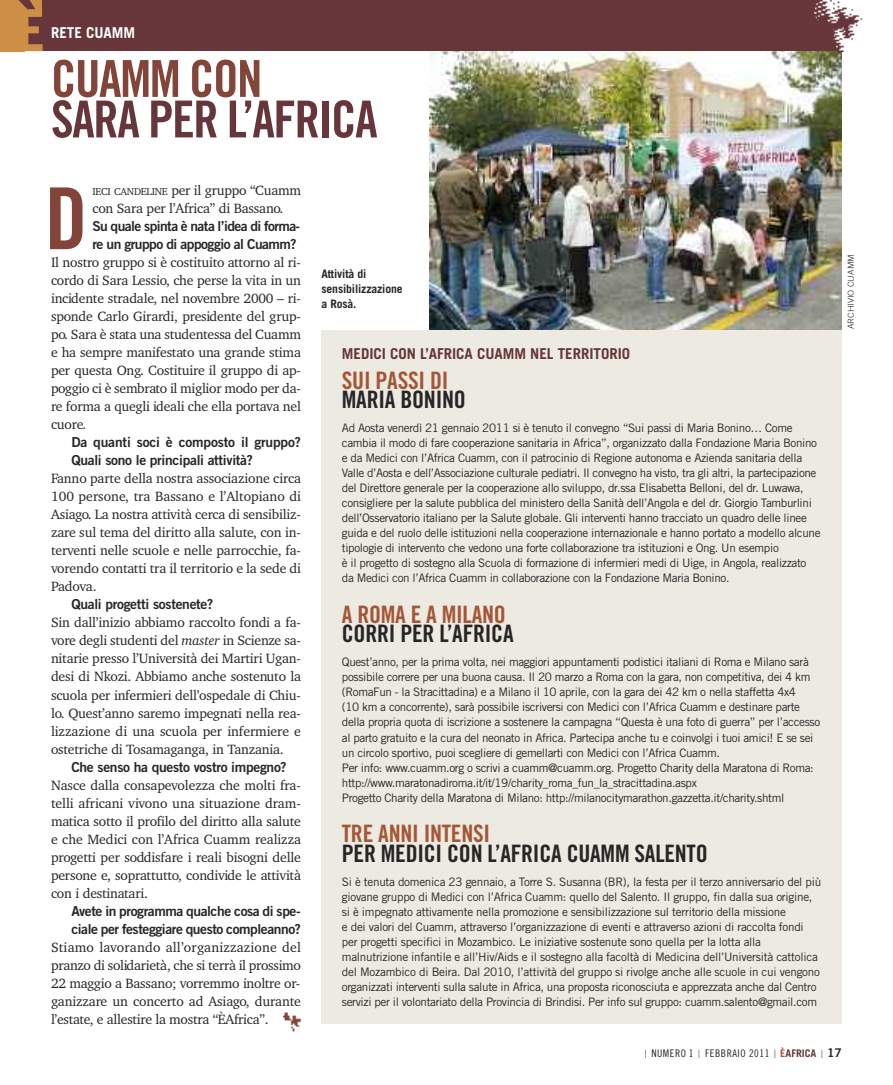
<style>
.page{position:relative;width:893px;height:1085px;background:#fff}
.page>*{position:absolute;margin:0;border:0;box-sizing:border-box;transform-origin:0 0}
.t1{font:85.5px "Trade Gothic Bold Cond Twenty";color:#83453a}
.t2{font:700 57.15px "Trade Gothic";color:#cd8e45}
.t3{font:51px "Trade Gothic Bold Cond Twenty";letter-spacing:-.03em;color:#66363a}
.t4{font:51px "Trade Gothic Bold Cond Twenty";letter-spacing:-.03em;color:#83453a}
.t5{font:24px "Trade Gothic Bold Cond Twenty";letter-spacing:-.01em;color:#272627}
.t6{font:24px "Trade Gothic Bold Cond Twenty";letter-spacing:-.01em;color:#a35737}
.t7{font:700 15px "Trade Gothic";color:#66363a}
.t8{font:700 15px "Trade Gothic";color:#fff}
.t9{font:13.8px/18px "Charter BT Pro";letter-spacing:-.015em;color:#272627;text-align:justify}
.t10{font:13.8px/18px "Trade Gothic Bold Two";letter-spacing:-.03em;color:#272627}
.t11{font:11.7px/15px "Trade Gothic";letter-spacing:-.03em;color:#272627}
.t12{font:700 11.7px/15px "Trade Gothic";letter-spacing:-.01em;color:#272627}
.t13{font:10.5px "Trade Gothic Cond Eighteen";letter-spacing:.05em;color:#272627}
.t14{font:300 8.25px "Trade Gothic";color:#272627;scale:1.1 1}
.s1{font-size:10.35px}
.s2{font-style:italic}
.s3{font-family:"Trade Gothic";font-weight:300;font-size:11.25px}
.s4{font-family:"Trade Gothic";font-weight:700;color:#a35737}
.s5{font-family:"Trade Gothic";font-weight:700;color:#66363a}
.s6{font-family:"Trade Gothic Bold Two";font-size:12px}
</style>
<div class="page">
<img style="left:430px;top:51px;width:412px;height:279px">
<div style="left:0;top:0;width:842px;height:51px;background:#66363a"></div>
<img style="left:814px;top:0;width:49px;height:51px">
<div style="left:321px;top:330px;width:521px;height:693px;background:#edeae1"></div>
<div style="left:0;top:0;width:24px;height:51px;background:#cd8e45"></div>
<div style="left:0;top:0;width:42px;height:14px;background:#cd8e45"></div>
<svg style="left:18px;top:0;width:17px;height:9px"></svg>
<img style="left:284px;top:1012px;width:17px;height:20px">
<h2 class="t2" style="left:17px;top:10px;width:30px">E</h2>
<p class="t8" style="left:51px;top:27px;width:86px">RETE CUAMM</p>
<h3 class="t4" style="left:51px;top:60px;width:213px">CUAMM CON</h3>
<h3 class="t3" style="left:51px;top:101px;width:328px">SARA PER L’AFRICA</h3>
<p class="t9" style="left:92px;top:183px;width:210px"><span class="s1">IeCI CaNdelINe</span> per il gruppo “Cuamm con Sara per l’africa” di bassano.</p>
<p class="t10" style="left:92px;top:218px;width:209px">Su quale spinta è nata l’idea di forma&shy;re un gruppo di appoggio al Cuamm?</p>
<p class="t9" style="left:51px;top:255px;width:252px">Il nostro gruppo si è costituito attorno al ri&shy;cordo di Sara lessio, che perse la vita in un incidente stradale, nel novembre 2000 – ri&shy;sponde Carlo Girardi, presidente del grup&shy;po. Sara è stata una studentessa del Cuamm e ha sempre manifestato una grande stima per questa ong. Costituire il gruppo di ap&shy;poggio ci è sembrato il miglior modo per da&shy;re forma a quegli ideali che ella portava nel cuore.</p>
<p class="t10" style="left:71px;top:434px;width:231px">Da quanti soci è composto il gruppo?<br>Quali sono le principali attività?</p>
<p class="t9" style="left:51px;top:471px;width:252px">fanno parte della nostra associazione circa 100 persone, tra bassano e l’altopiano di asiago. la nostra attività cerca di sensibiliz&shy;zare sul tema del diritto alla salute, con in&shy;terventi nelle scuole e nelle parrocchie, fa&shy;vorendo contatti tra il territorio e la sede di Padova.</p>
<p class="t10" style="left:71px;top:596px;width:143px">Quali progetti sostenete?</p>
<p class="t9" style="left:51px;top:615px;width:252px">Sin dall’inizio abbiamo raccolto fondi a fa&shy;vore degli studenti del <span class="s2">master</span> in Scienze sa&shy;nitarie presso l’Università dei Martiri Ugan&shy;desi di Nkozi. abbiamo anche sostenuto la scuola per infermieri dell’ospedale di Chiu&shy;lo. Quest’anno saremo impegnati nella rea&shy;lizzazione di una scuola per infermiere e ostetriche di tosamaganga, in tanzania.</p>
<p class="t10" style="left:71px;top:758px;width:217px">Che senso ha questo vostro impegno?</p>
<p class="t9" style="left:51px;top:777px;width:252px">Nasce dalla consapevolezza che molti fra&shy;telli africani vivono una situazione dram&shy;matica sotto il profilo del diritto alla salute e che Medici con l’africa Cuamm realizza progetti per soddisfare i reali bisogni delle persone e, soprattutto, condivide le attività con i destinatari.</p>
<p class="t10" style="left:71px;top:902px;width:231px">Avete in programma qualche cosa di spe&shy;ciale per festeggiare questo compleanno?</p>
<p class="t9" style="left:51px;top:939px;width:252px">Stiamo lavorando all’organizzazione del pranzo di solidarietà, che si terrà il prossimo 22 maggio a bassano; vorremmo inoltre or&shy;ganizzare un concerto ad asiago, durante l’estate, e allestire la mostra “Èafrica”.</p>
<h1 class="t1" style="left:45px;top:187px;width:44px">D</h1>
<p class="t12" style="left:321px;top:268px;width:83px">Attività di sensibilizzazione a Rosà.</p>
<p class="t7" style="left:342px;top:348px;width:290px">MEDICI CON L’AFRICA CUAMM NEL TERRITORIO</p>
<h3 class="t6" style="left:342px;top:371px;width:108px">SUI PASSI DI</h3>
<h3 class="t5" style="left:342px;top:391px;width:125px">MARIA BONINO</h3>
<p class="t11" style="left:342px;top:421px;width:480px">Ad Aosta venerdì 21 gennaio 2011 si è tenuto il convegno “Sui passi di Maria Bonino… Come cambia il modo di fare cooperazione sanitaria in Africa”, organizzato dalla Fondazione Maria Bonino e da Medici con l’Africa Cuamm, con il patrocinio di Regione autonoma e Azienda sanitaria della Valle d’Aosta e dell’Associazione culturale pediatri. Il convegno ha visto, tra gli altri, la partecipazione del Direttore generale per la cooperazione allo sviluppo, dr.ssa Elisabetta Belloni, del dr. Luwawa, consigliere per la salute pubblica del ministero della Sanità dell’Angola e del dr. Giorgio Tamburlini dell’Osservatorio italiano per la Salute globale. Gli interventi hanno tracciato un quadro delle linee guida e del ruolo delle istituzioni nella cooperazione internazionale e hanno portato a modello alcune tipologie di intervento che vedono una forte collaborazione tra istituzioni e Ong. Un esempio<br>è il progetto di sostegno alla Scuola di formazione di infermieri medi di Uige, in Angola, realizzato da Medici con l’Africa Cuamm in collaborazione con la Fondazione Maria Bonino.</p>
<h3 class="t6" style="left:342px;top:605px;width:166px">A ROMA E A MILANO</h3>
<h3 class="t5" style="left:342px;top:625px;width:173px">CORRI PER L’AFRICA</h3>
<p class="t11" style="left:342px;top:655px;width:480px">Quest’anno, per la prima volta, nei maggiori appuntamenti podistici italiani di Roma e Milano sarà possibile correre per una buona causa. Il 20 marzo a Roma con la gara, non competitiva, dei 4 km (RomaFun - la Stracittadina) e a Milano il 10 aprile, con la gara dei 42 km o nella staffetta 4x4<br>(10 km a concorrente), sarà possibile iscriversi con Medici con l’Africa Cuamm e destinare parte della propria quota di iscrizione a sostenere la campagna “Questa è una foto di guerra” per l’accesso al parto gratuito e la cura del neonato in Africa. Partecipa anche tu e coinvolgi i tuoi amici! E se sei un circolo sportivo, puoi scegliere di gemellarti con Medici con l’Africa Cuamm.<br>Per info: www.cuamm.org o scrivi a cuamm@cuamm.org. Progetto Charity della Maratona di Roma: http://www.maratonadiroma.it/it/19/charity_roma_fun_la_stracittadina.aspx<br>Progetto Charity della Maratona di Milano: http://milanocitymarathon.gazzetta.it/charity.shtml</p>
<h3 class="t6" style="left:342px;top:824px;width:150px">TRE ANNI INTENSI</h3>
<h3 class="t5" style="left:342px;top:844px;width:367px">PER MEDICI CON L’AFRICA CUAMM SALENTO</h3>
<p class="t11" style="left:342px;top:874px;width:481px">Si è tenuta domenica 23 gennaio, a Torre S. Susanna (BR), la festa per il terzo anniversario del più giovane gruppo di Medici con l’Africa Cuamm: quello del Salento. Il gruppo, fin dalla sua origine, si è impegnato attivamente nella promozione e sensibilizzazione sul territorio della missione<br>e dei valori del Cuamm, attraverso l’organizzazione di eventi e attraverso azioni di raccolta fondi per progetti specifici in Mozambico. Le iniziative sostenute sono quella per la lotta alla malnutrizione infantile e all’Hiv/Aids e il sostegno alla facoltà di Medicina dell’Università cattolica del Mozambico di Beira. Dal 2010, l’attività del gruppo si rivolge anche alle scuole in cui vengono organizzati interventi sulla salute in Africa, una proposta riconosciuta e apprezzata anche dal Centro servizi per il volontariato della Provincia di Brindisi. Per info sul gruppo: cuamm.salento@gmail.com</p>
<p class="t14" style="left:848px;top:329px;width:70px;rotate:-90deg">ARCHIVIO CUAMM</p>
<p class="t13" style="left:645px;top:1049px;width:199px"><span class="s3">|</span> NUMERO 1 <span class="s3">|</span> FEBBRAIO 2011 <span class="s3">|</span> <span class="s4">È</span><span class="s5">AFRICA</span> <span class="s3">|</span> <span class="s6">17</span></p>
</div>
